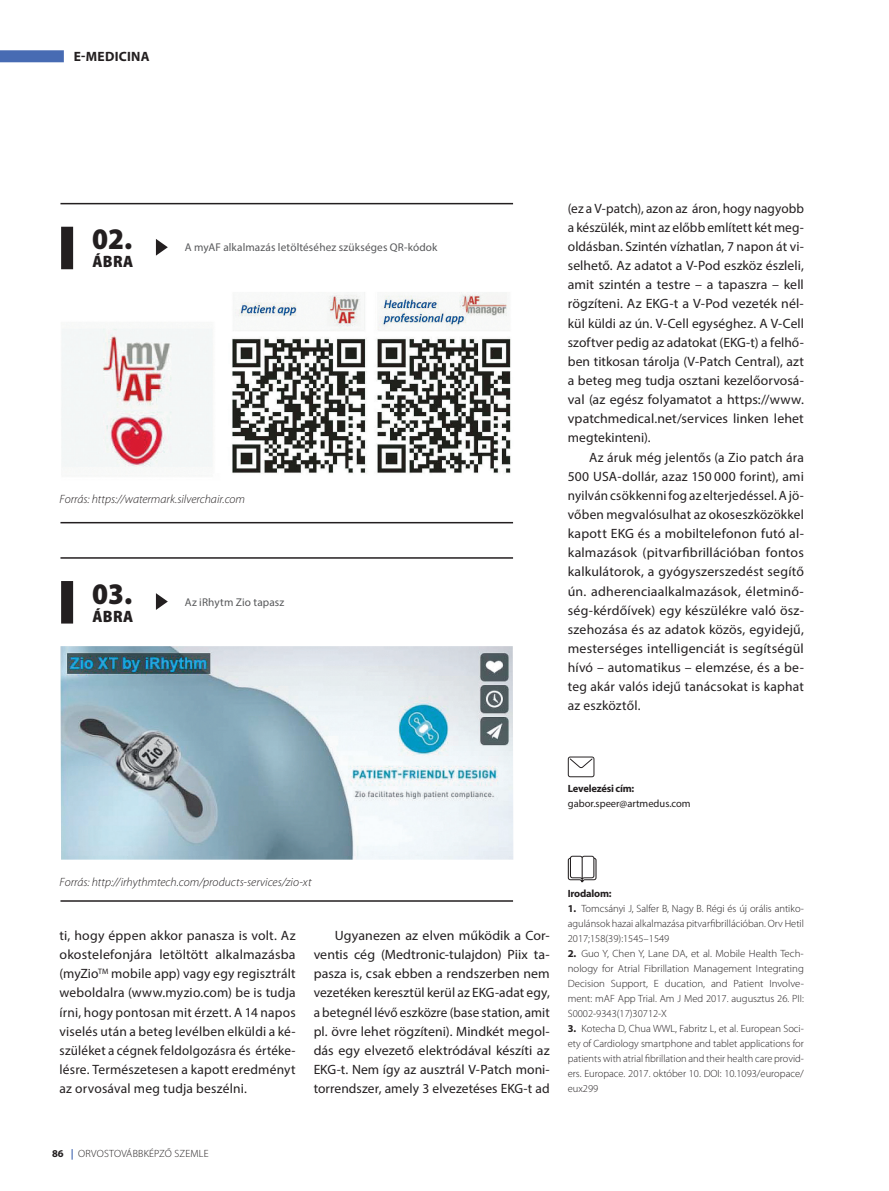
<style>
.page{position:relative;width:889px;height:1191px;background:#fff}
.page>*{position:absolute;margin:0;border:0;box-sizing:border-box;transform-origin:0 0}
.t1{font:900 semi-condensed 30px "Myriad Pro";color:#231f20}
.t2{font:900 semi-condensed 16.5px "Myriad Pro";letter-spacing:.02em;color:#231f20}
.kenyér{font:13.5px/19.2px "Myriad Pro";letter-spacing:.01em;color:#231f20;text-align:justify}
.t3{font:700 13.5px "Myriad Pro";letter-spacing:.02em;color:#231f20}
.kenyér-2{font:italic 300 12px "Myriad Pro";color:#231f20}
.képaláírás{font:11.25px "Myriad Pro";letter-spacing:.015em;color:#57585a}
.irodalomjegyzék{font:300 10.5px/15px "Myriad Pro";color:#231f20;text-align:justify}
.irodalomjegyzék-2{font:300 10.5px "Myriad Pro";letter-spacing:.02em;color:#231f20}
.t4{font:10.5px "Myriad Pro";color:#231f20}
.t5{font:700 10.5px "Myriad Pro";letter-spacing:-.02em;color:#231f20}
.s1{font-weight:700}
.s2{font-weight:700;color:#476bb3}
</style>
<div class="page">
<div style="left:0;top:50px;width:64px;height:12px;background:#476bb3"></div>
<svg style="left:568px;top:756px;width:26px;height:21px"></svg>
<svg style="left:568px;top:855px;width:28px;height:27px"></svg>
<div style="left:61px;top:227px;width:12px;height:42px;background:#231f20"></div>
<svg style="left:156px;top:239px;width:12px;height:17px"></svg>
<hr style="left:60px;top:522px;width:453px;height:1px;background:#231f20">
<hr style="left:60px;top:203px;width:453px;height:1px;background:#231f20">
<img style="left:61px;top:292px;width:450px;height:184px">
<div style="left:61px;top:581px;width:12px;height:42px;background:#231f20"></div>
<svg style="left:156px;top:593px;width:12px;height:17px"></svg>
<hr style="left:60px;top:900px;width:453px;height:1px;background:#231f20">
<hr style="left:60px;top:557px;width:453px;height:1px;background:#231f20">
<img style="left:60px;top:646px;width:453px;height:213px">
<p class="t3" style="left:74px;top:48px;width:77px">E-MEDICINA</p>
<p class="t1" style="left:92px;top:222px;width:42px">02.</p>
<p class="t2" style="left:92px;top:252px;width:42px">ÁBRA</p>
<p class="képaláírás" style="left:185px;top:240px;width:254px">A myAF alkalmazás letöltéséhez szükséges QR-kódok</p>
<p class="kenyér-2" style="left:60px;top:493px;width:187px">Forrás: https://watermark.silverchair.com</p>
<p class="t1" style="left:92px;top:576px;width:42px">03.</p>
<p class="t2" style="left:92px;top:607px;width:42px">ÁBRA</p>
<p class="képaláírás" style="left:185px;top:595px;width:101px">Az iRhytm Zio tapasz</p>
<p class="kenyér" style="left:568px;top:198px;width:238px">(ez a V-patch), azon az áron, hogy nagyobb a készülék, mint az előbb említett két meg&shy;oldásban. Szintén vízhatlan, 7 napon át vi&shy;selhető. Az adatot a V-Pod eszköz észleli, amit szintén a testre – a tapaszra – kell rögzíteni. Az EKG-t a V-Pod vezeték nél&shy;kül küldi az ún. V-Cell egységhez. A V-Cell szoftver pedig az adatokat (EKG-t) a felhő&shy;ben titkosan tárolja (V-Patch Central), azt a beteg meg tudja osztani kezelőorvosá&shy;val (az egész folyamatot a https://www. vpatchmedical.net/services linken lehet megtekinteni).</p>
<p class="kenyér" style="left:568px;top:447px;width:238px;text-indent:21px">Az áruk még jelentős (a Zio patch ára 500 USA-dollár, azaz 150 000 forint), ami nyilván csökkenni fog az elterjedéssel. A jö&shy;vőben megvalósulhat az okoseszközökkel kapott EKG és a mobiltelefonon futó al&shy;kalmazások (pitvarfibrillációban fontos kalkulátorok, a gyógyszerszedést segítő ún. adherenciaalkalmazások, életminő&shy;ség-kérdőívek) egy készülékre való ös - szehozása és az adatok közös, egyidejű, mesterséges intelligenciát is segítségül hívó – automatikus – elemzése, és a be&shy;teg akár valós idejű tanácsokat is kaphat az eszköztől.</p>
<p class="t5" style="left:568px;top:782px;width:68px">Levelezési cím:</p>
<p class="t4" style="left:568px;top:797px;width:124px">gabor.speer@artmedus.com</p>
<p class="kenyér-2" style="left:60px;top:876px;width:253px">Forrás: http://irhythmtech.com/products-services/zio-xt</p>
<p class="kenyér" style="left:60px;top:925px;width:238px">ti, hogy éppen akkor panasza is volt. Az okostelefonjára letöltött alkalmazásba (myZio<sup>TM</sup> mobile app) vagy egy regisztrált weboldalra (www.myzio.com) be is tudja írni, hogy pontosan mit érzett. A 14 napos viselés után a beteg levélben elküldi a ké&shy;szüléket a cégnek feldolgozásra és értéke&shy;lésre. Természetesen a kapott eredményt az orvosával meg tudja beszélni.</p>
<p class="kenyér" style="left:314px;top:925px;width:238px;text-indent:21px">Ugyanezen az elven működik a Cor&shy;ventis cég (Medtronic-tulajdon) Piix ta&shy;pasza is, csak ebben a rendszerben nem vezetéken keresztül kerül az EKG-adat egy, a betegnél lévő eszközre (base station, amit pl. övre lehet rögzíteni). Mindkét megol&shy;dás egy elvezető elektródával készíti az EKG-t. Nem így az ausztrál V-Patch moni&shy;torrendszer, amely 3 elvezetéses EKG-t ad</p>
<p class="t5" style="left:568px;top:886px;width:45px">Irodalom:</p>
<p class="irodalomjegyzék" style="left:568px;top:901px;width:238px"><span class="s1">1.</span> Tomcsányi J, Salfer B, Nagy B. Régi és új orális antiko&shy;agulánsok hazai alkalmazása pitvarfibrillációban. Orv Hetil 2017;158(39):1545–1549</p>
<p class="irodalomjegyzék" style="left:568px;top:946px;width:238px"><span class="s1">2.</span> Guo Y, Chen Y, Lane DA, et al. Mobile Health Tech&shy;nology for Atrial Fibrillation Management Integrating Decision Support, E ducation, and Patient Involve&shy;ment: mAF App Trial. Am J Med 2017. augusztus 26. PII:<br>S0002-9343(17)30712-X</p>
<p class="irodalomjegyzék" style="left:568px;top:1021px;width:238px"><span class="s1">3.</span> Kotecha D, Chua WWL, Fabritz L, et al. European Soci&shy;ety of Cardiology smartphone and tablet applications for patients with atrial fibrillation and their health care provid&shy;ers. Europace. 2017. október 10. DOI: 10.1093/europace/ eux299</p>
<p class="irodalomjegyzék-2" style="left:52px;top:1148px;width:158px"><span class="s1">86</span> <span class="s2">|</span> ORVOSTOVÁBBKÉPZŐ SZEMLE</p>
</div>
